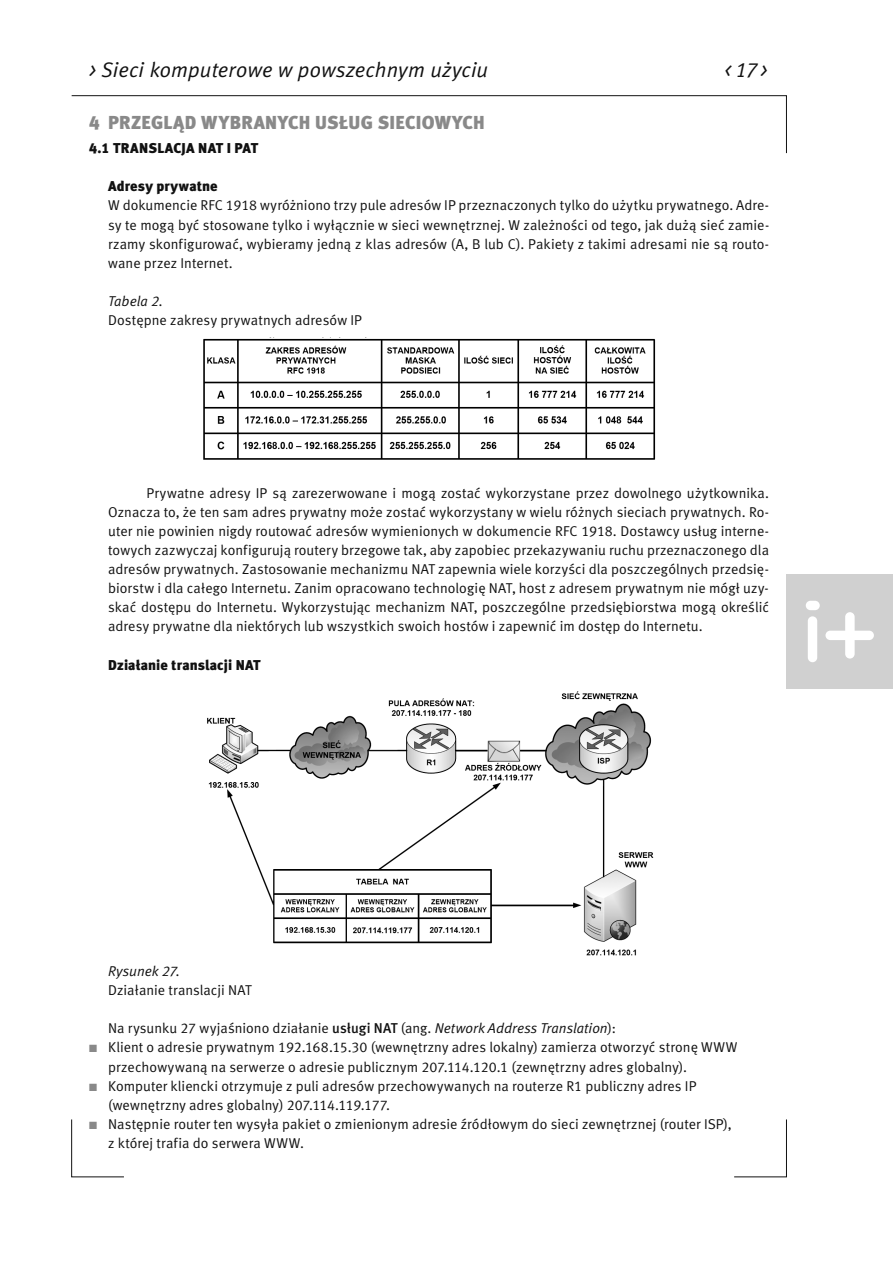
<style>
.page{position:relative;width:893px;height:1263px;background:#fff}
.page>*{position:absolute;margin:0;border:0;box-sizing:border-box;transform-origin:0 0}
.t1{font:italic 21px "Meta Normal CELF";letter-spacing:.01em;color:#111}
.t2{font:18.75px "Meta Black CELF";letter-spacing:.015em;color:#898989}
.t3{font:14.25px/19.2px "Meta Normal CELF";letter-spacing:.005em;color:#111}
.t4{font:14.25px "Meta Black CELF";letter-spacing:.005em;color:#111}
.s1{font-family:"Meta Black CELF"}
.s2{font-style:italic}
.s3{font-family:"Meta Medium CELF"}
.s4{color:#898989}
</style>
<div class="page">
<svg style="left:71px;top:95px;width:716px;height:59px"></svg>
<svg style="left:71px;top:1119px;width:53px;height:58px"></svg>
<svg style="left:734px;top:1119px;width:53px;height:58px"></svg>
<div style="left:786px;top:574px;width:107px;height:115px;background:#d0d0d0"></div>
<div style="left:808px;top:616px;width:9px;height:46px;background:#fff;border-radius:5px"></div>
<div style="left:806px;top:601px;width:14px;height:9px;background:#fff;border-radius:5px"></div>
<svg style="left:825px;top:612px;width:49px;height:46px"></svg>
<img style="left:203px;top:337px;width:453px;height:123px">
<img style="left:207px;top:691px;width:447px;height:265px">
<p class="t1" style="left:89px;top:61px;width:400px">&gt; Sieci komputerowe w powszechnym użyciu</p>
<p class="t1" style="left:725px;top:61px;width:44px">&lt; 17 &gt;</p>
<p class="t2" style="left:89px;top:116px;width:397px">4 PRZEGLĄD WYBRANYCH USŁUG SIECIOWYCH</p>
<p class="t4" style="left:89px;top:143px;width:170px">4.1 TRANSLACJA NAT I PAT</p>
<p class="t3" style="left:108px;top:178px;width:662px"><span class="s1">Adresy prywatne<br></span>W dokumencie RFC 1918 wyróżniono trzy pule adresów IP przeznaczonych tylko do użytku prywatnego. Adre&shy;sy te mogą być stosowane tylko i wyłącznie w sieci wewnętrznej. W zależności od tego, jak dużą sieć zamie&shy;rzamy skonfigurować, wybieramy jedną z klas adresów (A, B lub C). Pakiety z takimi adresami nie są routo&shy;wane przez Internet.</p>
<p class="t3" style="left:108px;top:293px;width:255px"><span class="s2">Tabela 2.<br></span>Dostępne zakresy prywatnych adresów IP</p>
<p class="t3" style="left:108px;top:484px;width:662px;text-align:justify;text-indent:38px">Prywatne adresy IP są zarezerwowane i mogą zostać wykorzystane przez dowolnego użytkownika.<br>Oznacza to, że ten sam adres prywatny może zostać wykorzystany w wielu różnych sieciach prywatnych. Ro&shy;uter nie powinien nigdy routować adresów wymienionych w dokumencie RFC 1918. Dostawcy usług interne&shy;towych zazwyczaj konfigurują routery brzegowe tak, aby zapobiec przekazywaniu ruchu przeznaczonego dla adresów prywatnych. Zastosowanie mechanizmu NAT zapewnia wiele korzyści dla poszczególnych przedsię&shy;biorstw i dla całego Internetu. Zanim opracowano technologię NAT, host z adresem prywatnym nie mógł uzy&shy;skać dostępu do Internetu. Wykorzystując mechanizm NAT, poszczególne przedsiębiorstwa mogą określić adresy prywatne dla niektórych lub wszystkich swoich hostów i zapewnić im dostęp do Internetu.</p>
<p class="t4" style="left:108px;top:659px;width:154px">Działanie translacji NAT</p>
<p class="t3" style="left:108px;top:962px;width:145px"><span class="s2">Rysunek 27.<br></span>Działanie translacji NAT</p>
<p class="t3" style="left:108px;top:1020px;width:509px">Na rysunku 27 wyjaśniono działanie <span class="s3">usługi NAT</span> (ang. <span class="s2">Network Address Translation</span>):</p>
<p class="t3" style="left:108px;top:1039px;width:631px;text-indent:-19px"><span class="s4">■</span> Klient o adresie prywatnym 192.168.15.30 (wewnętrzny adres lokalny) zamierza otworzyć stronę WWW przechowywaną na serwerze o adresie publicznym 207.114.120.1 (zewnętrzny adres globalny).</p>
<p class="t3" style="left:108px;top:1077px;width:590px;text-indent:-19px"><span class="s4">■</span> Komputer kliencki otrzymuje z puli adresów przechowywanych na routerze R1 publiczny adres IP (wewnętrzny adres globalny) 207.114.119.177.</p>
<p class="t3" style="left:108px;top:1115px;width:625px;text-indent:-19px"><span class="s4">■</span> Następnie router ten wysyła pakiet o zmienionym adresie źródłowym do sieci zewnętrznej (router ISP), z której trafia do serwera WWW.</p>
</div>
